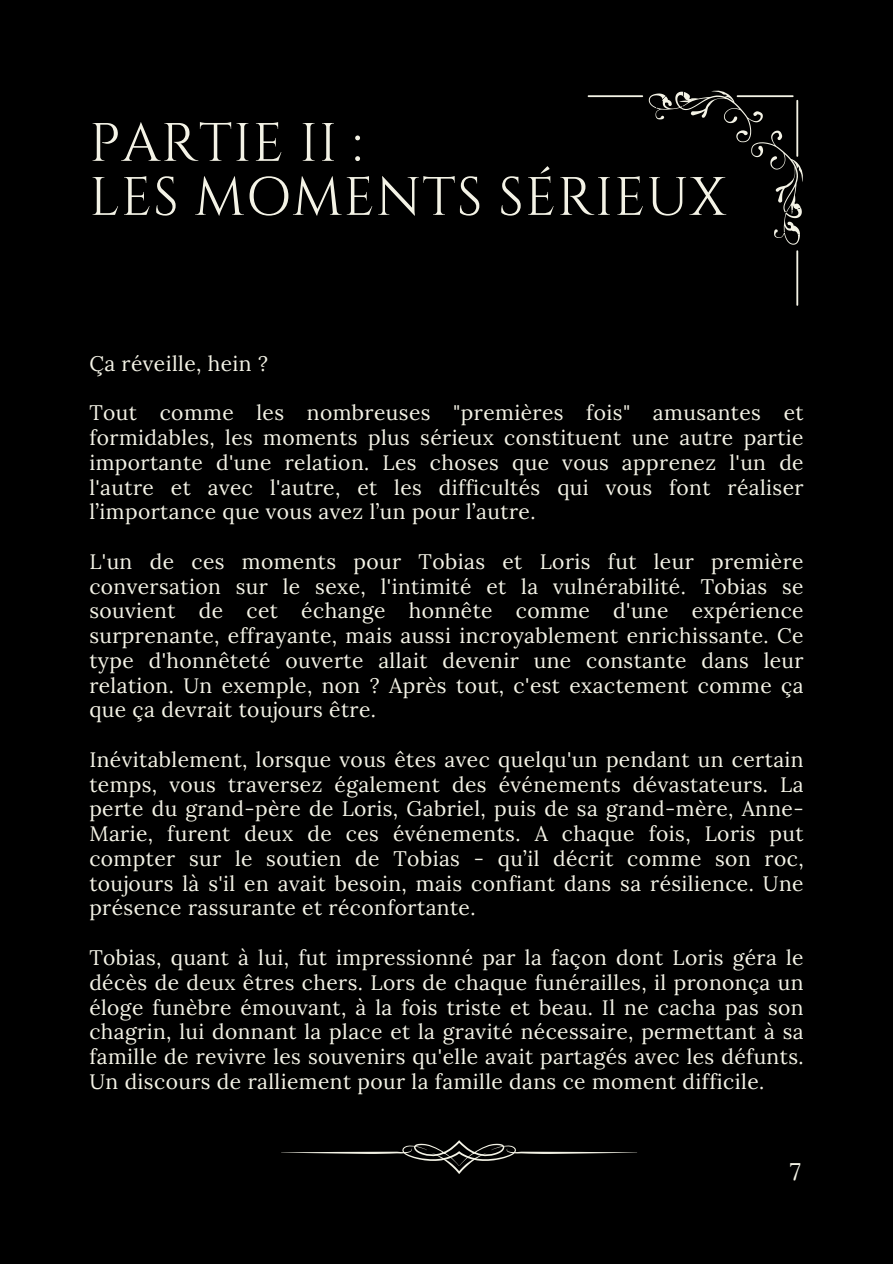
<style>
.page{position:relative;width:893px;height:1264px;background:#fff}
.page>*{position:absolute;margin:0;border:0;box-sizing:border-box;transform-origin:0 0}
.t1{font:54px "Cinzel";letter-spacing:.02em;color:#f4f3e6}
.t2{font:24px "Lora";color:#f4f3e6}
.t3{font:21px/24.8px "Lora";letter-spacing:.02em;color:#f4f3e6;text-align:justify}
</style>
<div class="page">
<div style="left:0;top:0;width:892px;height:1263px;background:#000"></div>
<svg style="left:587px;top:90px;width:216px;height:215px"></svg>
<svg style="left:281px;top:1140px;width:356px;height:33px"></svg>
<p class="t1" style="left:89px;top:108px;width:274px">PARTIE II :</p>
<p class="t1" style="left:89px;top:162px;width:637px">LES MOMENTS SÉRIEUX</p>
<p class="t3" style="left:89px;top:350px;width:180px">Ça réveille, hein ?</p>
<p class="t3" style="left:89px;top:400px;width:715px">Tout comme les nombreuses "premières fois" amusantes et formidables, les moments plus sérieux constituent une autre partie importante d'une relation. Les choses que vous apprenez l'un de l'autre et avec l'autre, et les difficultés qui vous font réaliser l’importance que vous avez l’un pour l’autre.</p>
<p class="t3" style="left:89px;top:548px;width:715px">L'un de ces moments pour Tobias et Loris fut leur première conversation sur le sexe, l'intimité et la vulnérabilité. Tobias se souvient de cet échange honnête comme d'une expérience surprenante, effrayante, mais aussi incroyablement enrichissante. Ce type d'honnêteté ouverte allait devenir une constante dans leur relation. Un exemple, non ? Après tout, c'est exactement comme ça que ça devrait toujours être.</p>
<p class="t3" style="left:89px;top:746px;width:715px">Inévitablement, lorsque vous êtes avec quelqu'un pendant un certain temps, vous traversez également des événements dévastateurs. La perte du grand-père de Loris, Gabriel, puis de sa grand-mère, Anne-Marie, furent deux de ces événements. A chaque fois, Loris put compter sur le soutien de Tobias - qu’il décrit comme son roc, toujours là s'il en avait besoin, mais confiant dans sa résilience. Une présence rassurante et réconfortante.</p>
<p class="t3" style="left:89px;top:944px;width:715px">Tobias, quant à lui, fut impressionné par la façon dont Loris géra le décès de deux êtres chers. Lors de chaque funérailles, il prononça un éloge funèbre émouvant, à la fois triste et beau. Il ne cacha pas son chagrin, lui donnant la place et la gravité nécessaire, permettant à sa famille de revivre les souvenirs qu'elle avait partagés avec les défunts.<br>Un discours de ralliement pour la famille dans ce moment difficile.</p>
<p class="t2" style="left:789px;top:1155px;width:13px">7</p>
</div>
